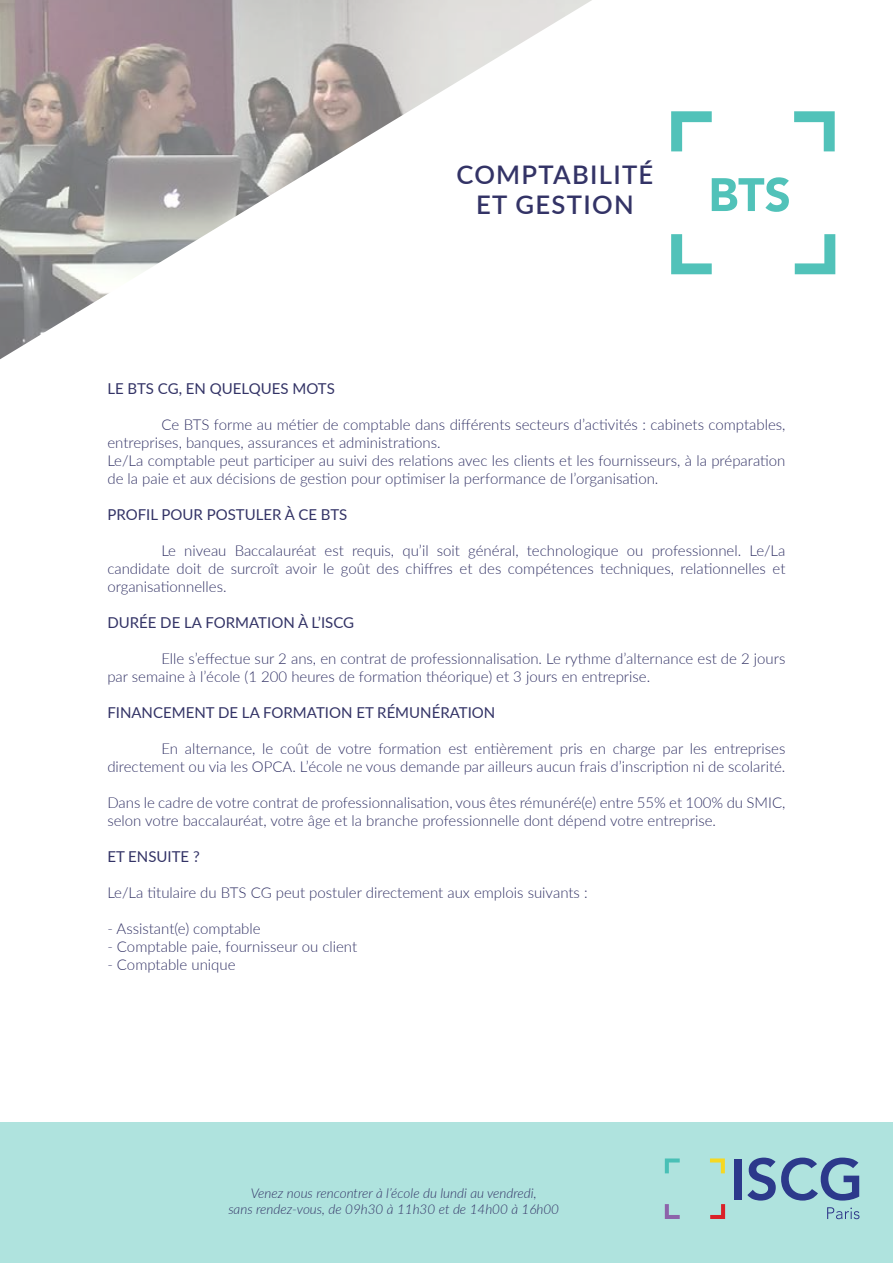
<style>
.page{position:relative;width:893px;height:1263px;background:#fff}
.page>*{position:absolute;margin:0;border:0;box-sizing:border-box;transform-origin:0 0}
.t1{font:600 25.65px/30.8px "Lato";letter-spacing:.05em;color:#336;text-align:center}
.t2{font:300 15px/18px "Lato";color:#336}
.t3{font:15px "Lato";color:#336}
.t4{font:italic 300 13.5px/16.2px "Lato";color:#336;text-align:center}
</style>
<div class="page">
<img style="left:0;top:0;width:702px;height:359px">
<div style="left:0;top:1123px;width:893px;height:140px;background:#afe3de"></div>
<svg style="left:710px;top:1158px;width:15px;height:15px"></svg>
<svg style="left:665px;top:1158px;width:15px;height:15px"></svg>
<svg style="left:665px;top:1204px;width:15px;height:15px"></svg>
<svg style="left:710px;top:1204px;width:15px;height:15px"></svg>
<div style="left:734px;top:1158px;width:7px;height:41px;background:#2c398b"></div>
<svg style="left:747px;top:1157px;width:112px;height:43px"></svg>
<svg style="left:827px;top:1207px;width:32px;height:12px"></svg>
<svg style="left:712px;top:177px;width:77px;height:35px"></svg>
<svg style="left:794px;top:111px;width:41px;height:40px"></svg>
<svg style="left:671px;top:111px;width:41px;height:40px"></svg>
<svg style="left:671px;top:234px;width:41px;height:40px"></svg>
<svg style="left:795px;top:234px;width:40px;height:40px"></svg>
<h1 class="t1" style="left:456px;top:158px;width:198px">COMPTABILITÉ<br>ET GESTION</h1>
<p class="t3" style="left:107px;top:378px;width:220px">LE BTS CG, EN QUELQUES MOTS</p>
<p class="t2" style="left:107px;top:415px;width:680px;text-indent:54px">Ce BTS forme au métier de comptable dans différents secteurs d’activités : cabinets comptables, entreprises, banques, assurances et administrations.<br>Le/La comptable peut participer au suivi des relations avec les clients et les fournisseurs, à la préparation de la paie et aux décisions de gestion pour optimiser la performance de l’organisation.</p>
<p class="t3" style="left:107px;top:504px;width:241px">PROFIL POUR POSTULER À CE BTS</p>
<p class="t2" style="left:107px;top:541px;width:680px;text-align:justify;text-indent:54px">Le niveau Baccalauréat est requis, qu’il soit général, technologique ou professionnel. Le/La candidate doit de surcroît avoir le goût des chiffres et des compétences techniques, relationnelles et organisationnelles.</p>
<p class="t3" style="left:107px;top:612px;width:248px">DURÉE DE LA FORMATION À L’ISCG</p>
<p class="t2" style="left:107px;top:649px;width:680px;text-indent:54px">Elle s’effectue sur 2 ans, en contrat de professionnalisation. Le rythme d’alternance est de 2 jours par semaine à l’école (1 200 heures de formation théorique) et 3 jours en entreprise.</p>
<p class="t3" style="left:107px;top:702px;width:390px">FINANCEMENT DE LA FORMATION ET RÉMUNÉRATION</p>
<p class="t2" style="left:107px;top:739px;width:680px;text-align:right">En alternance, le coût de votre formation est entièrement pris en charge par les entreprises directement ou via les OPCA. L’école ne vous demande par ailleurs aucun frais d’inscription ni de scolarité.</p>
<p class="t2" style="left:107px;top:793px;width:680px">Dans le cadre de votre contrat de professionnalisation, vous êtes rémunéré(e) entre 55% et 100% du SMIC, selon votre baccalauréat, votre âge et la branche professionnelle dont dépend votre entreprise.</p>
<p class="t3" style="left:107px;top:846px;width:94px">ET ENSUITE ?</p>
<p class="t2" style="left:107px;top:883px;width:482px">Le/La titulaire du BTS CG peut postuler directement aux emplois suivants :</p>
<p class="t2" style="left:107px;top:919px;width:155px">- Assistant(e) comptable</p>
<p class="t2" style="left:107px;top:937px;width:251px">- Comptable paie, fournisseur ou client</p>
<p class="t2" style="left:107px;top:955px;width:130px">- Comptable unique</p>
<p class="t4" style="left:228px;top:1184px;width:332px">Venez nous rencontrer à l’école du lundi au vendredi,<br>sans rendez-vous, de 09h30 à 11h30 et de 14h00 à 16h00</p>
</div>
